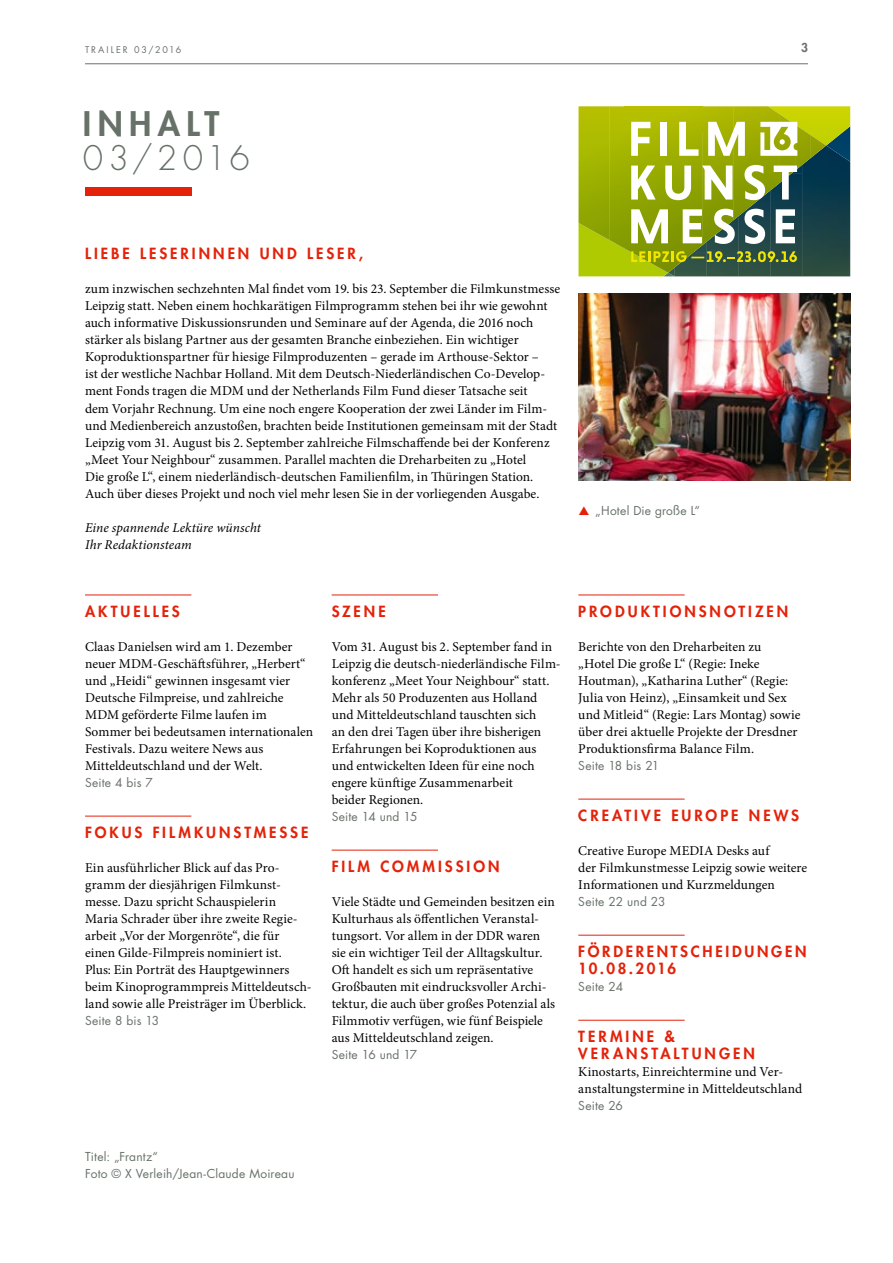
<style>
.page{position:relative;width:893px;height:1263px;background:#fff}
.page>*{position:absolute;margin:0;border:0;box-sizing:border-box;transform-origin:0 0}
.t1{font:300 33px "Futura Std";letter-spacing:.12em;color:#677168}
.t2{font:800 33px "Futura Std";letter-spacing:.195em;color:#677168}
.t3{font:800 15px/17px "Futura Std";letter-spacing:.2em;color:#e4220a}
.t4{font:800 15px/17px "Futura Std";letter-spacing:.18em;color:#e4220a}
.t5{font:13.5px/17px "Minion Pro";color:#000}
.t6{font:italic 13.5px/17px "Minion Pro";letter-spacing:.005em;color:#000}
.t7{font:12px/17px "Futura Std";letter-spacing:.015em;color:#677168}
.t8{font:800 12px "Futura Std";color:#677168}
.t9{font:9px "Futura Std";letter-spacing:.215em;color:#677168}
</style>
<div class="page">
<hr style="left:85px;top:63px;width:723px;height:1px;background:#677168">
<div style="left:85px;top:187px;width:106px;height:9px;background:#e4220a"></div>
<hr style="left:85px;top:595px;width:106px;height:1px;background:#e4220a">
<hr style="left:85px;top:816px;width:106px;height:1px;background:#e4220a">
<hr style="left:332px;top:595px;width:106px;height:1px;background:#e4220a">
<hr style="left:332px;top:850px;width:106px;height:1px;background:#e4220a">
<hr style="left:578px;top:595px;width:107px;height:1px;background:#e4220a">
<hr style="left:578px;top:799px;width:107px;height:1px;background:#e4220a">
<hr style="left:578px;top:935px;width:107px;height:1px;background:#e4220a">
<hr style="left:578px;top:1020px;width:107px;height:1px;background:#e4220a">
<img style="left:578px;top:293px;width:272px;height:187px">
<svg style="left:578px;top:106px;width:272px;height:170px;background:#bace04"></svg>
<img style="left:625px;top:106px;width:77px;height:167px">
<img style="left:609px;top:106px;width:16px;height:143px">
<img style="left:702px;top:106px;width:16px;height:16px">
<img style="left:578px;top:106px;width:32px;height:134px">
<img style="left:718px;top:106px;width:15px;height:16px">
<img style="left:733px;top:106px;width:16px;height:16px">
<img style="left:749px;top:106px;width:31px;height:16px">
<img style="left:780px;top:114px;width:15px;height:8px">
<svg style="left:631px;top:122px;width:219px;height:154px"></svg>
<svg style="left:578px;top:360px;width:5px;height:4px"></svg>
<svg style="left:846px;top:360px;width:4px;height:4px"></svg>
<p class="t9" style="left:85px;top:43px;width:98px">TRAILER 03/2016</p>
<p class="t8" style="left:801px;top:40px;width:8px">3</p>
<h1 class="t2" style="left:83px;top:103px;width:138px">INHALT</h1>
<h1 class="t1" style="left:83px;top:138px;width:168px">03/2016</h1>
<p class="t3" style="left:85px;top:245px;width:280px">LIEBE LESERINNEN UND LESER,</p>
<p class="t5" style="left:85px;top:281px;width:477px">zum inzwischen sechzehnten Mal findet vom 19. bis 23. September die Filmkunstmesse Leipzig statt. Neben einem hochkarätigen Filmprogramm stehen bei ihr wie gewohnt auch informative Diskussionsrunden und Seminare auf der Agenda, die 2016 noch stärker als bislang Partner aus der gesamten Branche einbeziehen. Ein wichtiger Koproduktionspartner für hiesige Filmproduzenten – gerade im Arthouse-Sektor –<br>ist der westliche Nachbar Holland. Mit dem Deutsch-Niederländischen Co-Develop&shy;ment Fonds tragen die MDM und der Netherlands Film Fund dieser Tatsache seit<br>dem Vorjahr Rechnung. Um eine noch engere Kooperation der zwei Länder im Film&shy;und Medienbereich anzustoßen, brachten beide Institutionen gemeinsam mit der Stadt Leipzig vom 31. August bis 2. September zahlreiche Filmschaffende bei der Konferenz „Meet Your Neighbour“ zusammen. Parallel machten die Dreharbeiten zu „Hotel<br>Die große L“, einem niederländisch-deutschen Familienfilm, in Thüringen Station.<br>Auch über dieses Projekt und noch viel mehr lesen Sie in der vorliegenden Ausgabe.</p>
<p class="t6" style="left:85px;top:519px;width:177px">Eine spannende Lektüre wünscht<br>Ihr Redaktionsteam</p>
<p class="t7" style="left:595px;top:502px;width:106px">„Hotel Die große L“</p>
<p class="t3" style="left:85px;top:603px;width:96px">AKTUELLES</p>
<p class="t5" style="left:85px;top:638px;width:230px">Claas Danielsen wird am 1. Dezember neuer MDM-Geschäftsführer, „Herbert“ und „Heidi“ gewinnen insgesamt vier Deutsche Filmpreise, und zahlreiche MDM geförderte Filme laufen im Sommer bei bedeutsamen internationalen Festivals. Dazu weitere News aus Mitteldeutschland und der Welt.</p>
<p class="t7" style="left:85px;top:774px;width:69px">Seite 4 bis 7</p>
<p class="t3" style="left:85px;top:824px;width:225px">FOKUS FILMKUNSTMESSE</p>
<p class="t5" style="left:85px;top:859px;width:228px">Ein ausführlicher Blick auf das Pro&shy;gramm der diesjährigen Filmkunst&shy;messe. Dazu spricht Schauspielerin Maria Schrader über ihre zweite Regie&shy;arbeit „Vor der Morgenröte“, die für einen Gilde-Filmpreis nominiert ist.<br>Plus: Ein Porträt des Hauptgewinners beim Kinoprogrammpreis Mitteldeutsch&shy;land sowie alle Preisträger im Überblick.</p>
<p class="t7" style="left:85px;top:1012px;width:76px">Seite 8 bis 13</p>
<p class="t7" style="left:85px;top:1148px;width:211px">Titel: „Frantz“<br>Foto © X Verleih/Jean-Claude Moireau</p>
<p class="t3" style="left:332px;top:603px;width:56px">SZENE</p>
<p class="t5" style="left:332px;top:638px;width:231px">Vom 31. August bis 2. September fand in Leipzig die deutsch-niederländische Film&shy;konferenz „Meet Your Neighbour“ statt.<br>Mehr als 50 Produzenten aus Holland und Mitteldeutschland tauschten sich<br>an den drei Tagen über ihre bisherigen Erfahrungen bei Koproduktionen aus und entwickelten Ideen für eine noch engere künftige Zusammenarbeit<br>beider Regionen.</p>
<p class="t7" style="left:332px;top:808px;width:87px">Seite 14 und 15</p>
<p class="t3" style="left:332px;top:858px;width:169px">FILM COMMISSION</p>
<p class="t5" style="left:332px;top:893px;width:225px">Viele Städte und Gemeinden besitzen ein Kulturhaus als öffentlichen Veranstal&shy;tungsort. Vor allem in der DDR waren sie ein wichtiger Teil der Alltagskultur.<br>Oft handelt es sich um repräsentative Großbauten mit eindrucksvoller Archi&shy;tektur, die auch über großes Potenzial als Filmmotiv verfügen, wie fünf Beispiele aus Mitteldeutschland zeigen.</p>
<p class="t7" style="left:332px;top:1046px;width:87px">Seite 16 und 17</p>
<p class="t3" style="left:578px;top:603px;width:211px">PRODUKTIONSNOTIZEN</p>
<p class="t5" style="left:578px;top:638px;width:224px">Berichte von den Dreharbeiten zu „Hotel Die große L“ (Regie: Ineke Houtman), „Katharina Luther“ (Regie:<br>Julia von Heinz), „Einsamkeit und Sex und Mitleid“ (Regie: Lars Montag) sowie über drei aktuelle Projekte der Dresdner Produktionsfirma Balance Film.</p>
<p class="t7" style="left:578px;top:757px;width:82px">Seite 18 bis 21</p>
<p class="t3" style="left:578px;top:807px;width:222px">CREATIVE EUROPE NEWS</p>
<p class="t5" style="left:578px;top:842px;width:230px">Creative Europe MEDIA Desks auf<br>der Filmkunstmesse Leipzig sowie weitere<br>Informationen und Kurzmeldungen</p>
<p class="t7" style="left:578px;top:893px;width:89px">Seite 22 und 23</p>
<p class="t4" style="left:578px;top:943px;width:230px">FÖRDERENTSCHEIDUNGEN<br>10.08.2016</p>
<p class="t7" style="left:578px;top:978px;width:46px">Seite 24</p>
<p class="t3" style="left:578px;top:1028px;width:178px">TERMINE &amp;<br>VERANSTALTUNGEN</p>
<p class="t5" style="left:578px;top:1063px;width:225px">Kinostarts, Einreichtermine und Ver&shy;anstaltungstermine in Mitteldeutschland</p>
<p class="t7" style="left:578px;top:1097px;width:46px">Seite 26</p>
</div>
